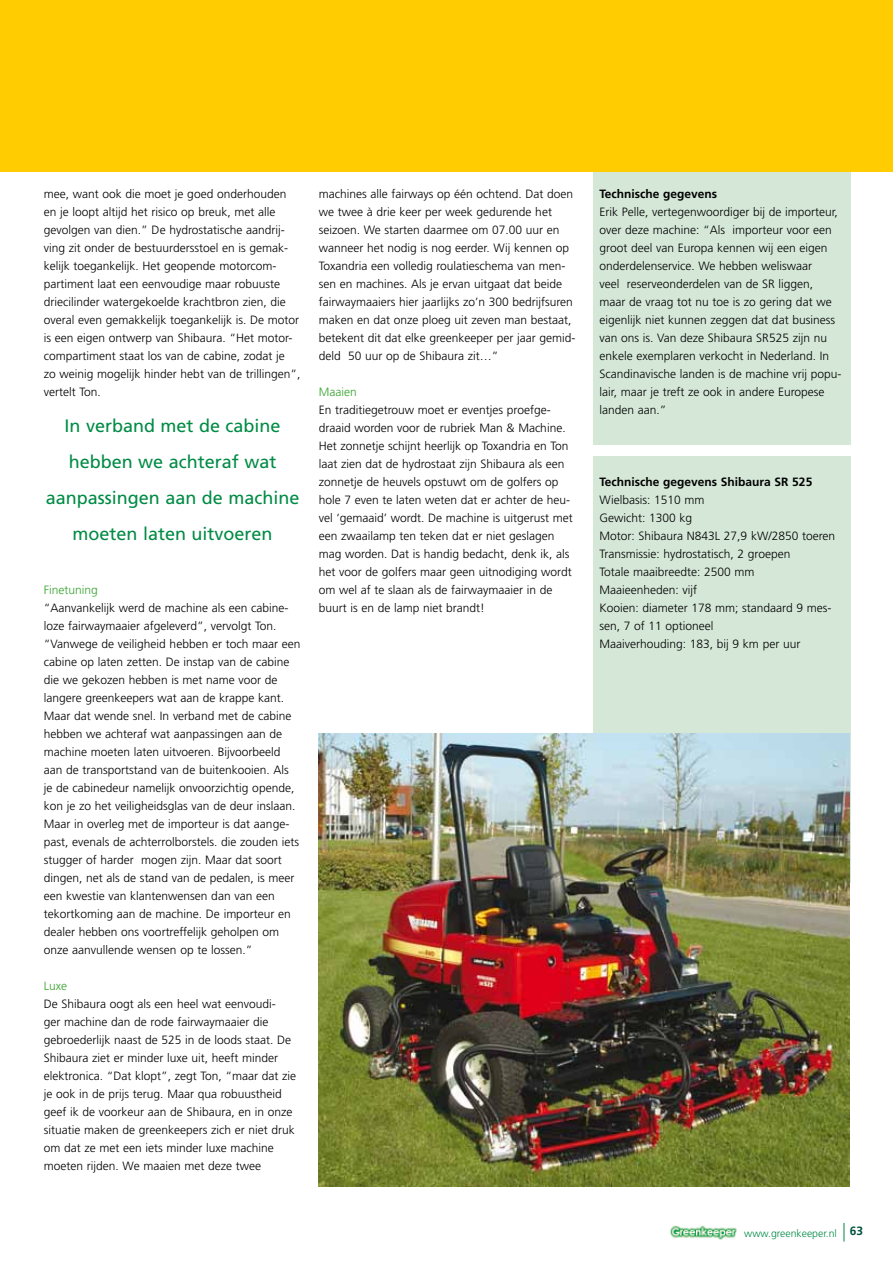
<style>
.page{position:relative;width:893px;height:1263px;background:#fff}
.page>*{position:absolute;margin:0;border:0;box-sizing:border-box;transform-origin:0 0}
.t1{font:18px/36px "Frutiger";color:#008b45;text-align:center}
.t2{font:300 12px/18px "Frutiger";color:#000}
.t3{font:700 12px "Frutiger";color:#000}
.t4{font:300 12px "Frutiger";color:#35a32c}
.t5{font:300 10.5px "Frutiger";color:#008b45}
.s1{font-weight:700;font-size:12px;color:#00523c}
</style>
<div class="page">
<svg style="left:844px;top:1223px;width:1px;height:18px"></svg>
<img style="left:670px;top:1225px;width:67px;height:15px">
<div style="left:593px;top:160px;width:257px;height:284px;background:#d5e8d8"></div>
<div style="left:593px;top:456px;width:257px;height:426px;background:#d5e8d8"></div>
<img style="left:319px;top:734px;width:531px;height:452px">
<div style="left:0;top:0;width:893px;height:171px;background:#fecc00"></div>
<p class="t2" style="left:44px;top:185px;width:258px">mee, want ook die moet je goed onderhouden en je loopt altijd het risico op breuk, met alle gevolgen van dien.” De hydrostatische aandrij&shy;ving zit onder de bestuurdersstoel en is gemak&shy;kelijk toegankelijk. Het geopende motorcom&shy;partiment laat een eenvoudige maar robuuste driecilinder watergekoelde krachtbron zien, die overal even gemakkelijk toegankelijk is. De motor is een eigen ontwerp van Shibaura. “Het motor&shy;compartiment staat los van de cabine, zodat je<br>zo weinig mogelijk hinder hebt van de trillingen”, vertelt Ton.</p>
<h1 class="t1" style="left:46px;top:408px;width:255px">In verband met de cabine hebben we achteraf wat aanpassingen aan de machine moeten laten uitvoeren</h1>
<p class="t4" style="left:44px;top:583px;width:56px">Finetuning</p>
<p class="t2" style="left:44px;top:599px;width:258px">“Aanvankelijk werd de machine als een cabine&shy;loze fairwaymaaier afgeleverd”, vervolgt Ton. “Vanwege de veiligheid hebben er toch maar een cabine op laten zetten. De instap van de cabine die we gekozen hebben is met name voor de langere greenkeepers wat aan de krappe kant.<br>Maar dat wende snel. In verband met de cabine hebben we achteraf wat aanpassingen aan de machine moeten laten uitvoeren. Bijvoorbeeld aan de transportstand van de buitenkooien. Als<br>je de cabinedeur namelijk onvoorzichtig opende, kon je zo het veiligheidsglas van de deur inslaan.<br>Maar in overleg met de importeur is dat aange&shy;past, evenals de achterrolborstels. die zouden iets stugger of harder mogen zijn. Maar dat soort dingen, net als de stand van de pedalen, is meer een kwestie van klantenwensen dan van een tekortkoming aan de machine. De importeur en dealer hebben ons voortreffelijk geholpen om onze aanvullende wensen op te lossen.”</p>
<p class="t4" style="left:44px;top:979px;width:25px">Luxe</p>
<p class="t2" style="left:44px;top:995px;width:254px">De Shibaura oogt als een heel wat eenvoudi-<br>ger machine dan de rode fairwaymaaier die gebroederlijk naast de 525 in de loods staat. De Shibaura ziet er minder luxe uit, heeft minder elektronica. “Dat klopt”, zegt Ton, “maar dat zie je ook in de prijs terug. Maar qua robuustheid geef ik de voorkeur aan de Shibaura, en in onze situatie maken de greenkeepers zich er niet druk om dat ze met een iets minder luxe machine moeten rijden. We maaien met deze twee</p>
<p class="t2" style="left:319px;top:185px;width:258px">machines alle fairways op één ochtend. Dat doen we twee à drie keer per week gedurende het seizoen. We starten daarmee om 07.00 uur en wanneer het nodig is nog eerder. Wij kennen op Toxandria een volledig roulatieschema van men&shy;sen en machines. Als je ervan uitgaat dat beide fairwaymaaiers hier jaarlijks zo’n 300 bedrijfsuren maken en dat onze ploeg uit zeven man bestaat, betekent dit dat elke greenkeeper per jaar gemid&shy;deld 50 uur op de Shibaura zit…”</p>
<p class="t4" style="left:319px;top:385px;width:40px">Maaien</p>
<p class="t2" style="left:319px;top:401px;width:256px">En traditiegetrouw moet er eventjes proefge&shy;draaid worden voor de rubriek Man &amp; Machine.<br>Het zonnetje schijnt heerlijk op Toxandria en Ton laat zien dat de hydrostaat zijn Shibaura als een zonnetje de heuvels opstuwt om de golfers op hole 7 even te laten weten dat er achter de heu&shy;vel ‘gemaaid’ wordt. De machine is uitgerust met een zwaailamp ten teken dat er niet geslagen mag worden. Dat is handig bedacht, denk ik, als het voor de golfers maar geen uitnodiging wordt om wel af te slaan als de fairwaymaaier in de buurt is en de lamp niet brandt!</p>
<p class="t3" style="left:600px;top:187px;width:119px">Technische gegevens</p>
<p class="t2" style="left:600px;top:203px;width:244px">Erik Pelle, vertegenwoordiger bij de importeur, over deze machine: “Als importeur voor een groot deel van Europa kennen wij een eigen onderdelenservice. We hebben weliswaar<br>veel reserveonderdelen van de SR liggen, maar de vraag tot nu toe is zo gering dat we eigenlijk niet kunnen zeggen dat dat business van ons is. Van deze Shibaura SR525 zijn nu enkele exemplaren verkocht in Nederland. In Scandinavische landen is de machine vrij popu&shy;lair, maar je treft ze ook in andere Europese landen aan.”</p>
<p class="t3" style="left:600px;top:475px;width:214px">Technische gegevens Shibaura SR 525</p>
<p class="t2" style="left:600px;top:491px;width:237px">Wielbasis: 1510 mm<br>Gewicht: 1300 kg<br>Motor: Shibaura N843L 27,9 kW/2850 toeren<br>Transmissie: hydrostatisch, 2 groepen<br>Totale maaibreedte: 2500 mm<br>Maaieenheden: vijf<br>Kooien: diameter 178 mm; standaard 9 mes&shy;sen, 7 of 11 optioneel<br>Maaiverhouding: 183, bij 9 km per uur</p>
<p class="t5" style="left:744px;top:1227px;width:121px">www.greenkeeper.nl <span class="s1">63</span></p>
</div>
